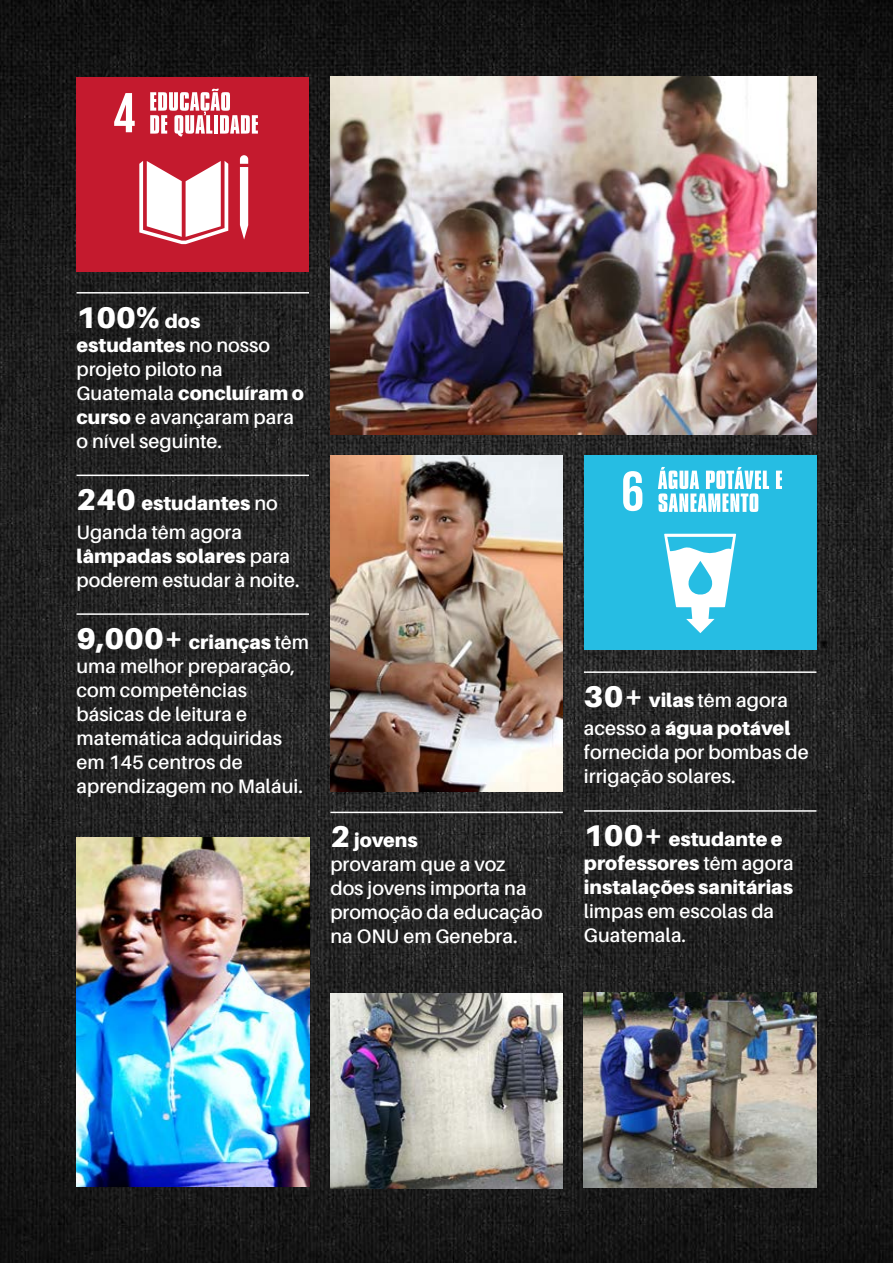
<style>
.page{position:relative;width:893px;height:1263px;background:#fff}
.page>*{position:absolute;margin:0;border:0;box-sizing:border-box;transform-origin:0 0}
.Info_Fact_small{font:900 30px "Aileron";color:#fff}
.Info_Fact_small-2{font:600 19.5px/24px "Aileron";color:#fff}
.Info_Fact_small-3{font:900 19.5px/24px "Aileron";color:#fff}
.s1{font-size:19.5px}
.s2{font-weight:900}
.s3{font-size:30px}
.s4{font-weight:600}
.s5{font-weight:900;font-size:30px}
</style>
<div class="page">
<img style="left:0;top:0;width:893px;height:1263px">
<div style="left:77px;top:77px;width:232px;height:195px;background:#c41a2e"></div>
<svg style="left:240px;top:155px;width:8px;height:85px"></svg>
<svg style="left:139px;top:161px;width:89px;height:83px"></svg>
<img style="left:77px;top:837px;width:232px;height:349px">
<hr style="left:77px;top:292px;width:232px;height:2px;background:#fff">
<hr style="left:77px;top:475px;width:232px;height:1px;background:#fff">
<hr style="left:77px;top:613px;width:232px;height:2px;background:#fff">
<hr style="left:330px;top:812px;width:233px;height:1px;background:#fff">
<hr style="left:584px;top:671px;width:232px;height:2px;background:#fff">
<hr style="left:584px;top:810px;width:232px;height:2px;background:#fff">
<img style="left:330px;top:77px;width:486px;height:358px">
<div style="left:584px;top:455px;width:232px;height:195px;background:#26bde3"></div>
<svg style="left:664px;top:534px;width:72px;height:99px"></svg>
<img style="left:330px;top:993px;width:233px;height:195px">
<img style="left:584px;top:993px;width:232px;height:195px">
<img style="left:330px;top:455px;width:233px;height:336px">
<svg style="left:114px;top:93px;width:21px;height:39px"></svg>
<svg style="left:150px;top:89px;width:108px;height:48px"></svg>
<svg style="left:623px;top:471px;width:19px;height:40px"></svg>
<svg style="left:776px;top:471px;width:6px;height:18px"></svg>
<svg style="left:658px;top:467px;width:111px;height:45px"></svg>
<p class="Info_Fact_small" style="left:77px;top:300px;width:125px">100% <span class="s1">dos</span></p>
<p class="Info_Fact_small-2" style="left:77px;top:333px;width:229px"><span class="s2">estudantes</span> no nosso projeto piloto na<br>Guatemala <span class="s2">concluíram o curso</span> e avançaram para o nível seguinte.</p>
<p class="Info_Fact_small-3" style="left:77px;top:491px;width:203px"><span class="s3">240</span> estudantes <span class="s4">no</span></p>
<p class="Info_Fact_small-2" style="left:77px;top:520px;width:225px">Uganda têm agora <span class="s2">lâmpadas solares</span> para poderem estudar à noite.</p>
<p class="Info_Fact_small-2" style="left:77px;top:630px;width:234px"><span class="s5">9,000+</span> <span class="s2">crianças</span> têm uma melhor preparação, com competências básicas de leitura e matemática adquiridas em 145 centros de aprendizagem no Maláui.</p>
<p class="Info_Fact_small-2" style="left:330px;top:829px;width:214px"><span class="s5">2</span> <span class="s2">jovens<br></span>provaram que a voz dos jovens importa na promoção da educação na ONU em Genebra.</p>
<p class="Info_Fact_small-2" style="left:584px;top:689px;width:206px"><span class="s5">30+</span> <span class="s2">vilas</span> têm agora</p>
<p class="Info_Fact_small-2" style="left:584px;top:717px;width:226px">acesso a <span class="s2">água potável </span>fornecida por bombas de irrigação solares.</p>
<p class="Info_Fact_small-3" style="left:584px;top:827px;width:211px"><span class="s3">100+</span> estudante e professores <span class="s4">têm agora </span>instalações sanitárias <span class="s4">limpas em escolas da<br>Guatemala.</span></p>
</div>
